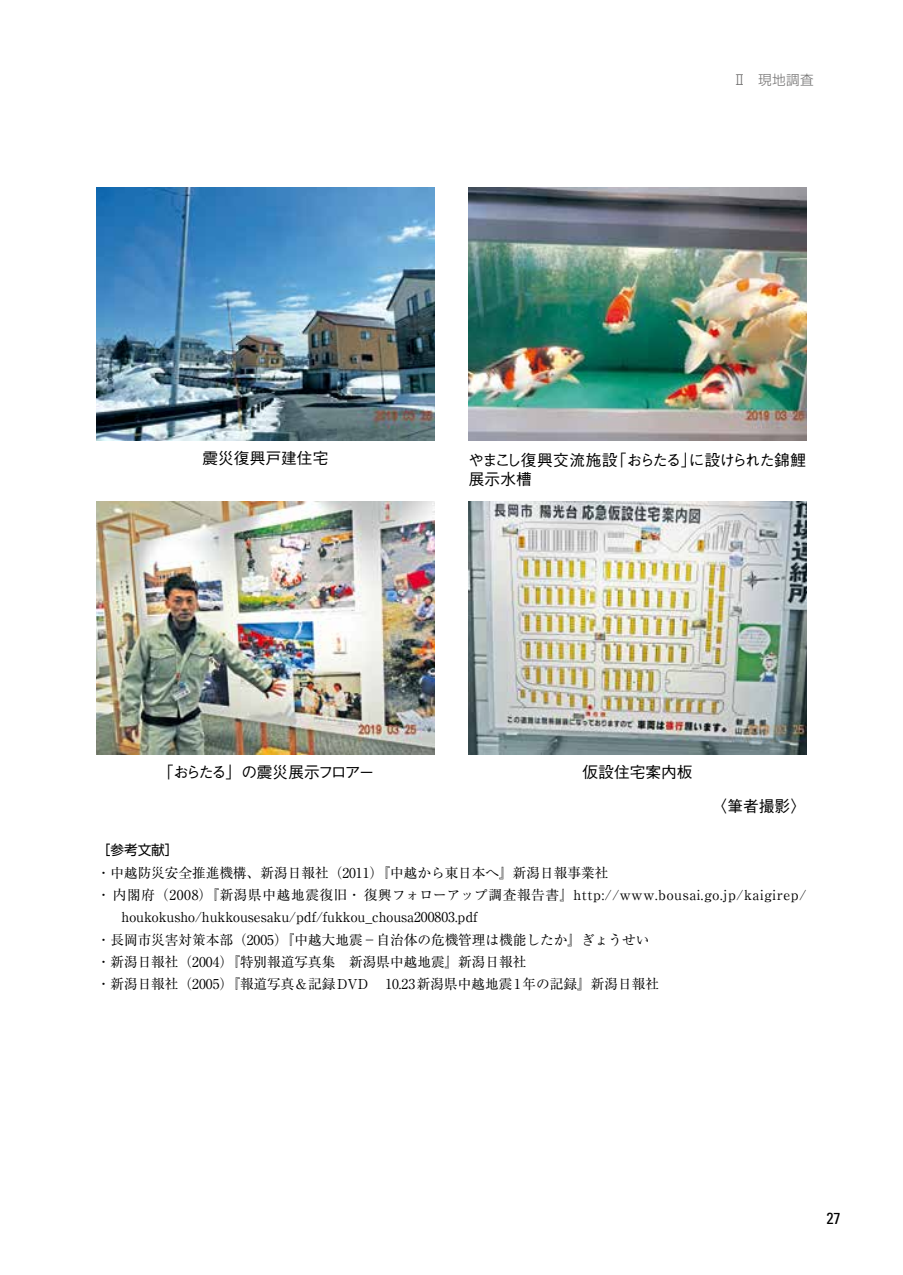
<style>
.page{position:relative;width:903px;height:1275px;background:#fff}
.page>*{position:absolute;margin:0;border:0;box-sizing:border-box;transform-origin:0 0}
.t1{font:condensed 16.1px "Univers LT";color:#000}
.t2{font:500 15.75px/19.8px "Gothic BBB Pro";letter-spacing:-.05em;color:#000}
.t3{font:500 15.75px "Gothic BBB Pro";color:#000}
.t4{font:500 15.75px "Gothic BBB Pro";letter-spacing:-.12em;color:#000}
.t5{font:13.65px "Ryumin Pr 6 N";color:#000}
.t6{font:13.65px "Ryumin Pr 6 N";letter-spacing:.045em;color:#000}
.t7{font:300 13.65px "Shin Go Pro";color:#727171}
.t8{font:13.65px "Shin Go Pro";color:#000}
</style>
<div class="page">
<img style="left:97px;top:187px;width:337px;height:253px">
<img style="left:97px;top:501px;width:337px;height:253px">
<img style="left:469px;top:187px;width:337px;height:253px">
<img style="left:469px;top:501px;width:337px;height:253px">
<p class="t7" style="left:733px;top:68px;width:82px">Ⅱ　現地調査</p>
<p class="t3" style="left:202px;top:446px;width:127px">震災復興戸建住宅</p>
<p class="t2" style="left:468px;top:448px;width:340px">やまこし復興交流施設「おらたる」に設けられた錦鯉展示水槽</p>
<p class="t4" style="left:158px;top:759px;width:218px">「おらたる」の震災展示フロアー</p>
<p class="t3" style="left:582px;top:759px;width:112px">仮設住宅案内板</p>
<p class="t3" style="left:711px;top:793px;width:97px">〈筆者撮影〉</p>
<p class="t8" style="left:97px;top:839px;width:83px">［参考文献］</p>
<p class="t5" style="left:97px;top:862px;width:513px">・中越防災安全推進機構、新潟日報社（2011）『中越から東日本へ』新潟日報事業社</p>
<p class="t6" style="left:97px;top:884px;width:711px">・内閣府（2008）『新潟県中越地震復旧・復興フォローアップ調査報告書』http://www.bousai.go.jp/kaigirep/</p>
<p class="t5" style="left:122px;top:906px;width:357px">houkokusho/hukkousesaku/pdf/fukkou_chousa200803.pdf</p>
<p class="t5" style="left:97px;top:929px;width:554px">・長岡市災害対策本部（2005）『中越大地震－自治体の危機管理は機能したか』ぎょうせい</p>
<p class="t5" style="left:97px;top:951px;width:431px">・新潟日報社（2004）『特別報道写真集　新潟県中越地震』新潟日報社</p>
<p class="t5" style="left:97px;top:973px;width:564px">・新潟日報社（2005）『報道写真＆記録DVD　10.23新潟県中越地震1年の記録』新潟日報社</p>
<p class="t1" style="left:826px;top:1208px;width:16px">27</p>
</div>
